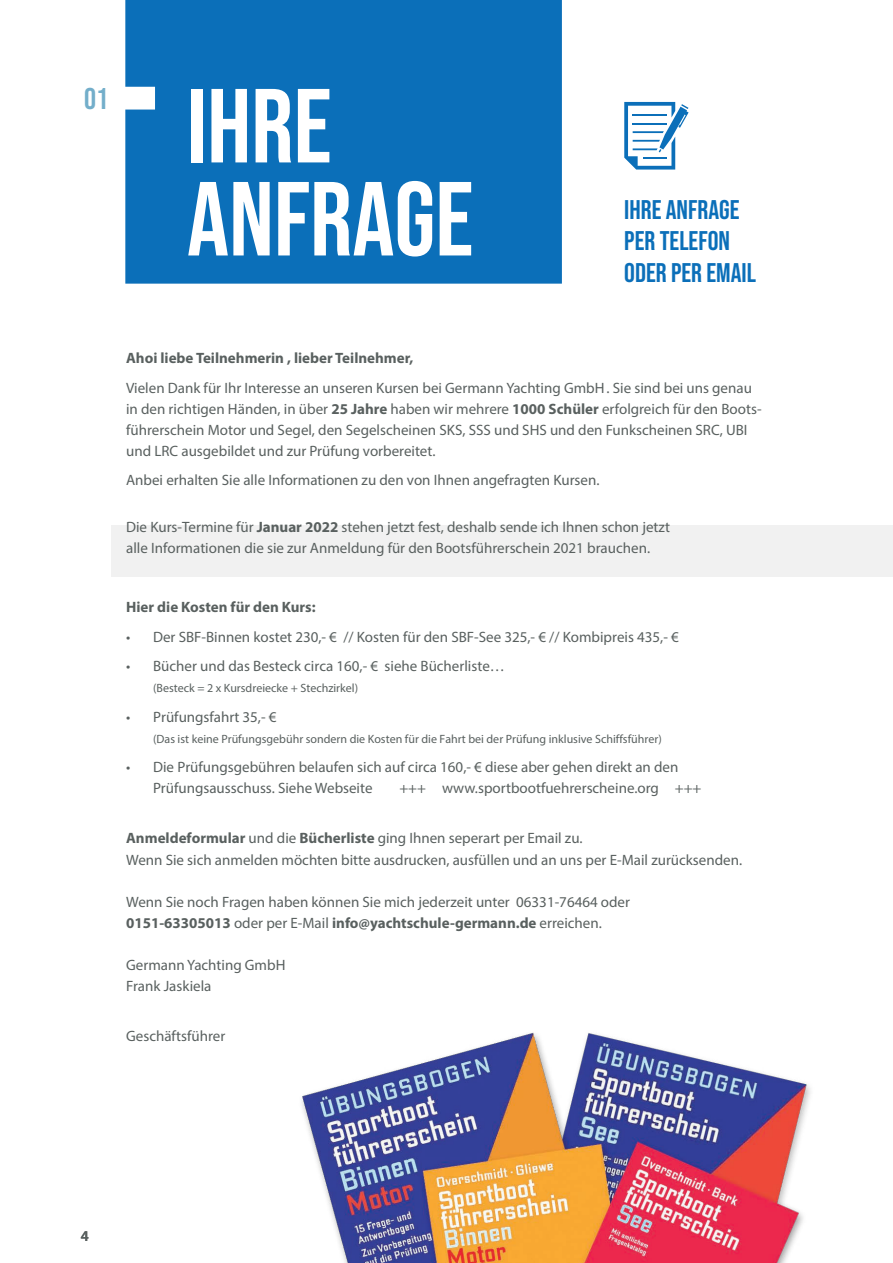
<style>
.page{position:relative;width:893px;height:1263px;background:#fff}
.page>*{position:absolute;margin:0;border:0;box-sizing:border-box;transform-origin:0 0}
.t1{font:105px/93px "Bebas Neue";color:#fff}
.t2{font:30px "Bebas Neue";color:#73aeca}
.t3{font:27px/31.5px "Bebas Neue";color:#0b6fb9}
.t4{font:15px/21px "Myriad Pro";color:#59605f}
.t5{font:700 15px "Myriad Pro";color:#59605f}
.t6{font:600 15px "Myriad Pro";color:#59605f}
.t7{font:12px "Myriad Pro";color:#59605f}
.s1{font-weight:700}
</style>
<div class="page">
<div style="left:112px;top:525px;width:781px;height:52px;background:#f1f1f1"></div>
<img style="left:301px;top:1032px;width:510px;height:231px">
<div style="left:125px;top:0;width:437px;height:284px;background:#0b6fb9"></div>
<svg style="left:624px;top:102px;width:65px;height:68px"></svg>
<h2 class="t2" style="left:84px;top:84px;width:26px">01</h2>
<h1 class="t1" style="left:187px;top:76px;width:288px">IHRE<br>ANFRAGE</h1>
<h3 class="t3" style="left:624px;top:193px;width:133px">IHRE ANFRAGE<br>PER TELEFON<br>ODER PER EMAIL</h3>
<p class="t5" style="left:126px;top:351px;width:289px">Ahoi liebe Teilnehmerin , lieber Teilnehmer,</p>
<p class="t4" style="left:126px;top:378px;width:637px">Vielen Dank für Ihr Interesse an unseren Kursen bei Germann Yachting GmbH . Sie sind bei uns genau in den richtigen Händen, in über <span class="s1">25 Jahre</span> haben wir mehrere <span class="s1">1000 Schüler</span> erfolgreich für den Boots&shy;führerschein Motor und Segel, den Segelscheinen SKS, SSS und SHS und den Funkscheinen SRC, UBI und LRC ausgebildet und zur Prüfung vorbereitet.</p>
<p class="t4" style="left:126px;top:470px;width:475px">Anbei erhalten Sie alle Informationen zu den von Ihnen angefragten Kursen.</p>
<p class="t4" style="left:126px;top:516px;width:545px;line-height:21.6px">Die Kurs-Termine für <span class="s1">Januar 2022</span> stehen jetzt fest, deshalb sende ich Ihnen schon jetzt alle Informationen die sie zur Anmeldung für den Bootsführerschein 2021 brauchen.</p>
<p class="t5" style="left:126px;top:600px;width:191px">Hier die Kosten für den Kurs:</p>
<p class="t4" style="left:126px;top:627px;width:554px">• Der SBF-Binnen kostet 230,- € // Kosten für den SBF-See 325,- € // Kombipreis 435,- €</p>
<p class="t4" style="left:126px;top:656px;width:380px">• Bücher und das Besteck circa 160,- € siehe Bücherliste…</p>
<p class="t7" style="left:153px;top:682px;width:206px">(Besteck = 2 x Kursdreiecke + Stechzirkel)</p>
<p class="t4" style="left:126px;top:707px;width:152px">• Prüfungsfahrt 35,- €</p>
<p class="t7" style="left:153px;top:733px;width:510px">(Das ist keine Prüfungsgebühr sondern die Kosten für die Fahrt bei der Prüfung inklusive Schiffsführer)</p>
<p class="t4" style="left:153px;top:757px;width:527px;text-indent:-27px">• Die Prüfungsgebühren belaufen sich auf circa 160,- € diese aber gehen direkt an den<br>Prüfungsausschuss. Siehe Webseite</p>
<p class="t4" style="left:399px;top:778px;width:304px">+++ www.sportbootfuehrerscheine.org +++</p>
<p class="t4" style="left:126px;top:828px;width:617px;line-height:21.6px"><span class="s1">Anmeldeformular</span> und die <span class="s1">Bücherliste</span> ging Ihnen seperart per Email zu.<br>Wenn Sie sich anmelden möchten bitte ausdrucken, ausfüllen und an uns per E-Mail zurücksenden.</p>
<p class="t4" style="left:126px;top:892px;width:505px">Wenn Sie noch Fragen haben können Sie mich jederzeit unter 06331-76464 oder<br><span class="s1">0151-63305013</span> oder per E-Mail <span class="s1">info@yachtschule-germann.de</span> erreichen.</p>
<p class="t4" style="left:126px;top:955px;width:161px">Germann Yachting GmbH<br>Frank Jaskiela</p>
<p class="t4" style="left:126px;top:1026px;width:101px">Geschäftsführer</p>
<p class="t6" style="left:81px;top:1230px;width:10px">4</p>
</div>
